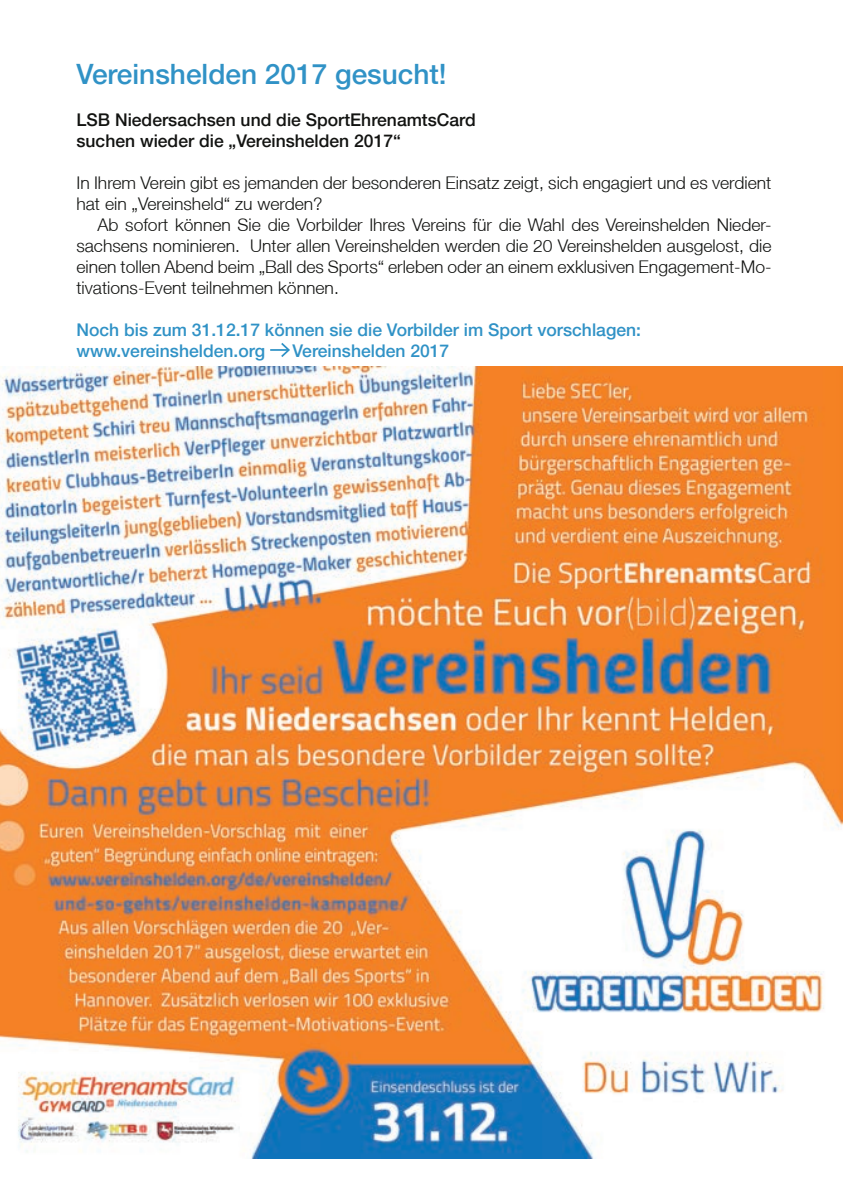
<style>
.page{position:relative;width:844px;height:1191px;background:#fff}
.page>*{position:absolute;margin:0;border:0;box-sizing:border-box;transform-origin:0 0}
.t1{font:500 28px "Helvetica Neue LT";color:#3092c6}
.t2{font:300 17.5px/21px "Helvetica Neue LT";color:#121311}
.t3{font:500 17.5px/21px "Helvetica Neue LT";color:#3092c6}
.t4{font:500 17.5px/21px "Helvetica Neue LT";color:#121311}
</style>
<div class="page">
<img style="left:0;top:366px;width:842px;height:792px">
<svg style="left:270px;top:343px;width:20px;height:14px"></svg>
<h1 class="t1" style="left:76px;top:57px;width:371px">Vereinshelden 2017 gesucht!</h1>
<p class="t4" style="left:76px;top:109px;width:401px">LSB Niedersachsen und die SportEhrenamtsCard suchen wieder die „Vereinshelden 2017“</p>
<p class="t2" style="left:76px;top:172px;width:696px">In Ihrem Verein gibt es jemanden der besonderen Einsatz zeigt, sich engagiert und es verdient hat ein „Vereinsheld“ zu werden?</p>
<p class="t2" style="left:76px;top:214px;width:696px;text-align:justify;text-indent:21px">Ab sofort können Sie die Vorbilder Ihres Vereins für die Wahl des Vereinshelden Nieder&shy;sachsens nominieren. Unter allen Vereinshelden werden die 20 Vereinshelden ausgelost, die einen tollen Abend beim „Ball des Sports“ erleben oder an einem exklusiven Engagement-Mo&shy;tivations-Event teilnehmen können.</p>
<p class="t3" style="left:76px;top:319px;width:566px">Noch bis zum 31.12.17 können sie die Vorbilder im Sport vorschlagen: www.vereinshelden.org</p>
<p class="t3" style="left:292px;top:340px;width:158px">Vereinshelden 2017</p>
</div>
